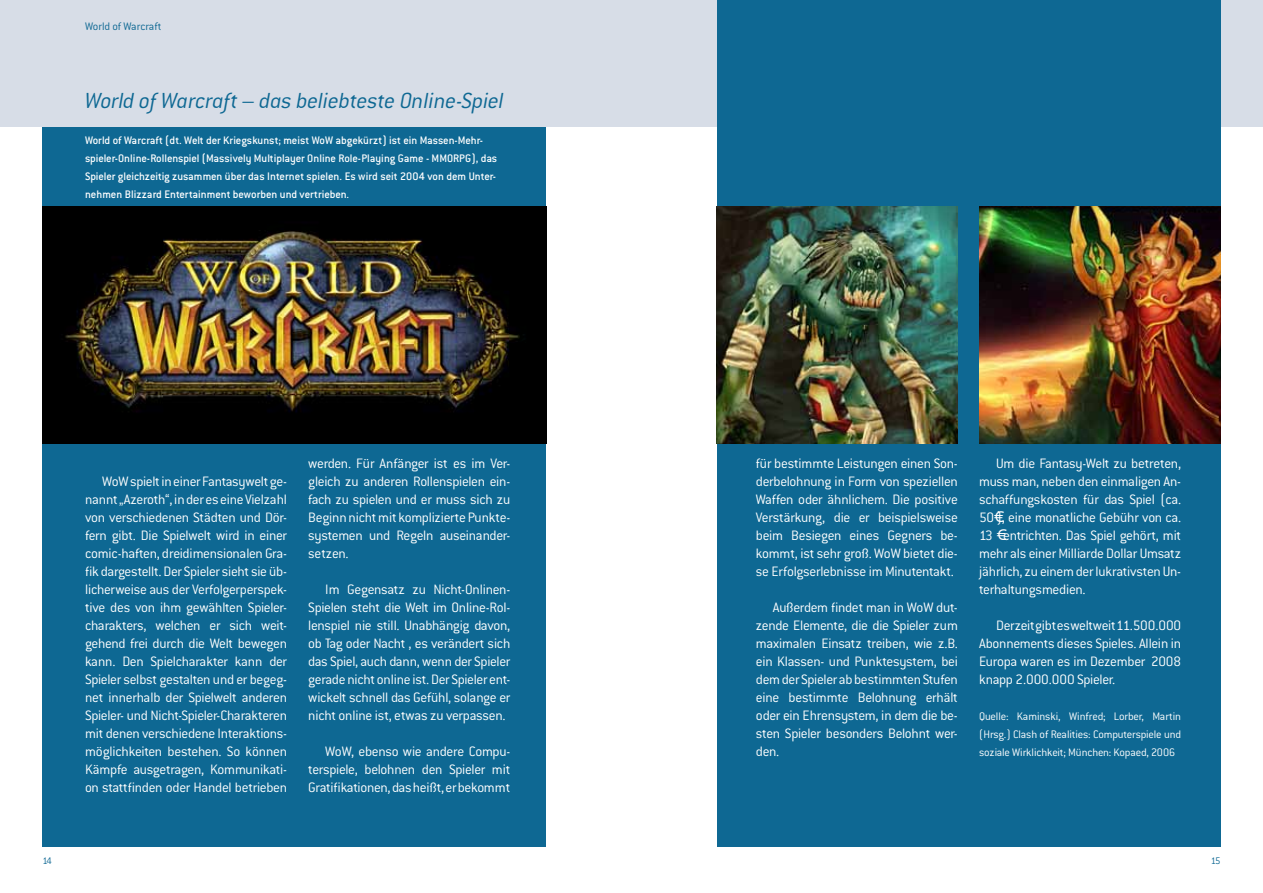
<style>
.page{position:relative;width:1263px;height:893px;background:#fff}
.page>*{position:absolute;margin:0;border:0;box-sizing:border-box;transform-origin:0 0}
.t1{font:italic 300 24px "Conduit ITC";letter-spacing:-.01em;color:#0e6893}
.t2{font:300 15px/18px "Conduit ITC";letter-spacing:-.02em;color:#fff;text-align:justify}
.t3{font:500 12px/18px "Conduit ITC";letter-spacing:-.005em;color:#fff}
.t4{font:300 12px/18px "Conduit ITC";letter-spacing:-.015em;color:#fff;text-align:justify}
.t5{font:300 12px "Conduit ITC";letter-spacing:-.005em;color:#0e6893}
.t6{font:300 10.5px "Conduit ITC";color:#0e6893}
</style>
<div class="page">
<div style="left:43px;top:0;width:503px;height:846px;background:#0e6893"></div>
<div style="left:0;top:0;width:1263px;height:126px;background:#d7dde7"></div>
<div style="left:716px;top:0;width:504px;height:846px;background:#0e6893"></div>
<img style="left:43px;top:207px;width:503px;height:236px">
<img style="left:716px;top:207px;width:242px;height:236px">
<img style="left:979px;top:207px;width:241px;height:236px">
<p class="t5" style="left:85px;top:20px;width:78px">World of Warcraft</p>
<h1 class="t1" style="left:85px;top:87px;width:420px">World of Warcraft – das beliebteste Online-Spiel</h1>
<p class="t3" style="left:85px;top:131px;width:414px">World of Warcraft (dt. Welt der Kriegskunst; meist WoW abgekürzt) ist ein Massen-Mehr&shy;spieler-Online-Rollenspiel (Massively Multiplayer Online Role-Playing Game - MMORPG), das Spieler gleichzeitig zusammen über das Internet spielen. Es wird seit 2004 von dem Unter&shy;nehmen Blizzard Entertainment beworben und vertrieben.</p>
<p class="t2" style="left:85px;top:472px;width:204px;text-indent:17px">WoW spielt in einer Fantasywelt ge&shy;nannt „Azeroth“, in der es eine Vielzahl von verschiedenen Städten und Dör&shy;fern gibt. Die Spielwelt wird in einer comic-haften, dreidimensionalen Gra&shy;fik dargestellt. Der Spieler sieht sie üb&shy;licherweise aus der Verfolgerperspek&shy;tive des von ihm gewählten Spieler&shy;charakters, welchen er sich weit&shy;gehend frei durch die Welt bewegen kann. Den Spielcharakter kann der Spieler selbst gestalten und er begeg&shy;net innerhalb der Spielwelt anderen Spieler- und Nicht-Spieler-Charakteren mit denen verschiedene Interaktions&shy;möglichkeiten bestehen. So können Kämpfe ausgetragen, Kommunikati&shy;on stattfinden oder Handel betrieben</p>
<p class="t2" style="left:308px;top:454px;width:203px">werden. Für Anfänger ist es im Ver&shy;gleich zu anderen Rollenspielen ein&shy;fach zu spielen und er muss sich zu Beginn nicht mit komplizierte Punkte&shy;systemen und Regeln auseinander&shy;setzen.</p>
<p class="t2" style="left:308px;top:580px;width:204px;text-indent:17px">Im Gegensatz zu Nicht-Onlinen-Spielen steht die Welt im Online-Rol&shy;lenspiel nie still. Unabhängig davon, ob Tag oder Nacht , es verändert sich das Spiel, auch dann, wenn der Spieler gerade nicht online ist. Der Spieler ent&shy;wickelt schnell das Gefühl, solange er nicht online ist, etwas zu verpassen.</p>
<p class="t2" style="left:308px;top:742px;width:204px;text-indent:17px">WoW, ebenso wie andere Compu&shy;terspiele, belohnen den Spieler mit Gratifikationen, das heißt, er bekommt</p>
<p class="t2" style="left:756px;top:454px;width:204px">für bestimmte Leistungen einen Son&shy;derbelohnung in Form von speziellen Waffen oder ähnlichem. Die positive Verstärkung, die er beispielsweise beim Besiegen eines Gegners be&shy;kommt, ist sehr groß. WoW bietet die&shy;se Erfolgserlebnisse im Minutentakt.</p>
<p class="t2" style="left:756px;top:598px;width:204px;text-indent:17px">Außerdem findet man in WoW dut&shy;zende Elemente, die die Spieler zum maximalen Einsatz treiben, wie z.B. ein Klassen- und Punktesystem, bei dem der Spieler ab bestimmten Stufen eine bestimmte Belohnung erhält oder ein Ehrensystem, in dem die be&shy;sten Spieler besonders Belohnt wer&shy;den.</p>
<p class="t2" style="left:979px;top:454px;width:204px;text-indent:17px">Um die Fantasy-Welt zu betreten, muss man, neben den einmaligen An&shy;schaffungskosten für das Spiel (ca.<br>50€), eine monatliche Gebühr von ca.<br>13 € entrichten. Das Spiel gehört, mit mehr als einer Milliarde Dollar Umsatz jährlich, zu einem der lukrativsten Un&shy;terhaltungsmedien.</p>
<p class="t2" style="left:979px;top:616px;width:204px;text-indent:17px">Derzeit gibt es weltweit 11.500.000<br>Abonnements dieses Spieles. Allein in Europa waren es im Dezember 2008 knapp 2.000.000 Spieler.</p>
<p class="t4" style="left:979px;top:707px;width:203px">Quelle: Kaminski, Winfred; Lorber, Martin (Hrsg.) Clash of Realities: Computerspiele und soziale Wirklichkeit; München: Kopaed, 2006</p>
<p class="t6" style="left:43px;top:855px;width:11px">14</p>
<p class="t6" style="left:1211px;top:855px;width:11px">15</p>
</div>
